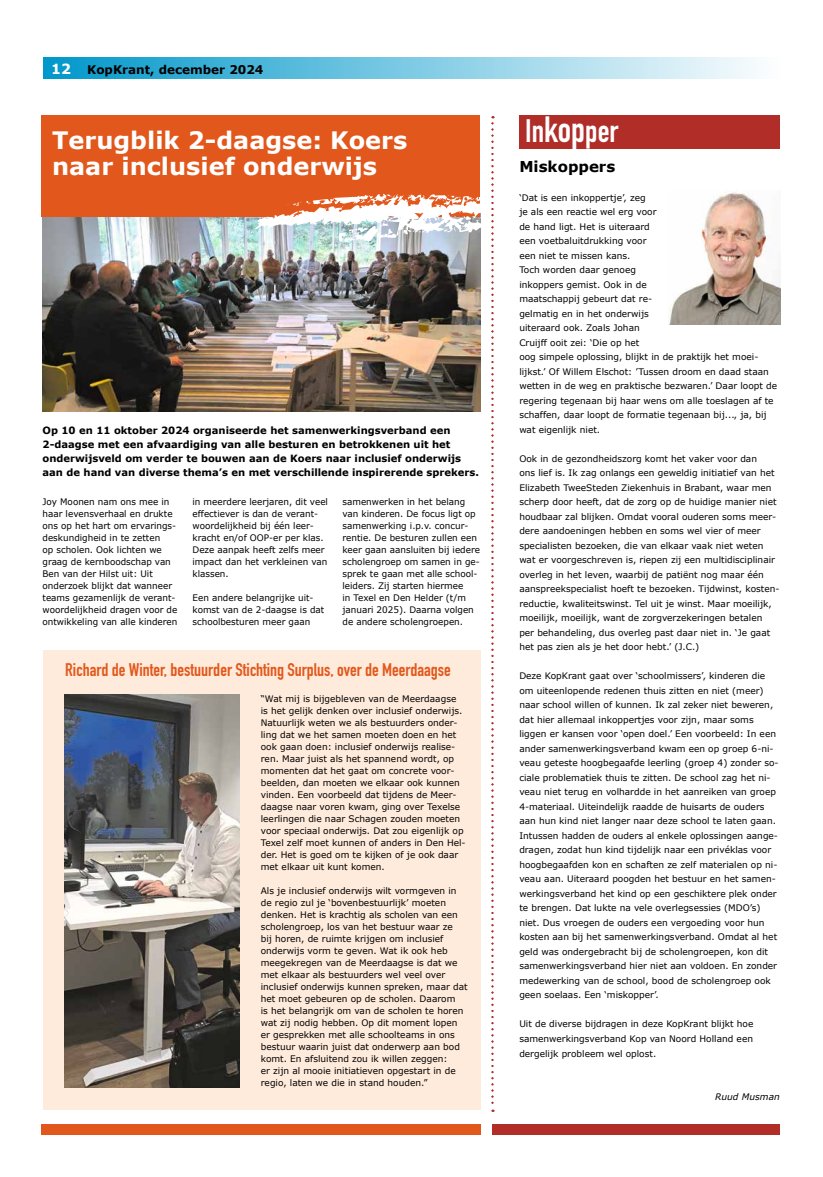
<style>
.page{position:relative;width:823px;height:1177px;background:#fff}
.page>*{position:absolute;margin:0;border:0;box-sizing:border-box;transform-origin:0 0}
.t1{font:700 32px "DIN Condensed";color:#fff}
.t2{font:700 24px/26px "Verdana";color:#fff}
.t3{font:700 18px "DIN Condensed";color:#e2581c}
.t4{font:700 15px "Verdana";color:#000}
.t5{font:700 12px "Verdana";color:#000}
.t6{font:700 10px/14px "Verdana";color:#000}
.t7{font:9px/12px "Verdana";color:#000}
.t8{font:italic 9px "Verdana";letter-spacing:.005em;color:#000}
.s1{font-size:14px;color:#fff}
.s2{font-size:36px}
</style>
<div class="page">
<img style="left:43px;top:217px;width:211px;height:194px">
<div style="left:43px;top:650px;width:437px;height:459px;background:#ffebdb"></div>
<div style="left:43px;top:57px;width:737px;height:22px;background:linear-gradient(to right,#0097ca,#fdfefe)"></div>
<div style="left:519px;top:116px;width:260px;height:33px;background:#b02d28"></div>
<img style="left:668px;top:192px;width:112px;height:133px">
<div style="left:492px;top:1123px;width:288px;height:11px;background:#b02d28"></div>
<div style="left:41px;top:115px;width:439px;height:102px;background:#e2581c"></div>
<div style="left:41px;top:1123px;width:439px;height:11px;background:#e2581c"></div>
<img style="left:64px;top:694px;width:176px;height:393px">
<svg style="left:254px;top:116px;width:239px;height:995px"></svg>
<h3 class="t5" style="left:51px;top:62px;width:214px"><span class="s1">12</span> KopKrant, december 2024</h3>
<h2 class="t2" style="left:52px;top:127px;width:356px">Terugblik 2-daagse: Koers naar inclusief onderwijs</h2>
<p class="t6" style="left:43px;top:424px;width:437px">Op 10 en 11 oktober 2024 organiseerde het samenwerkingsverband een 2-daagse met een afvaardiging van alle besturen en betrokkenen uit het onderwijsveld om verder te bouwen aan de Koers naar inclusief onderwijs aan de hand van diverse thema’s en met verschillende inspirerende sprekers.</p>
<p class="t7" style="left:192px;top:496px;width:137px">in meerdere leerjaren, dit veel effectiever is dan de verant&shy;woordelijkheid bij één leer&shy;kracht en/of OOP-er per klas.<br>Deze aanpak heeft zelfs meer impact dan het verkleinen van klassen.</p>
<p class="t7" style="left:192px;top:592px;width:133px">Een andere belangrijke uit&shy;komst van de 2-daagse is dat schoolbesturen meer gaan</p>
<p class="t7" style="left:342px;top:496px;width:139px">samenwerken in het belang van kinderen. De focus ligt op samenwerking i.p.v. concur&shy;rentie. De besturen zullen een keer gaan aansluiten bij iedere scholengroep om samen in ge&shy;sprek te gaan met alle school&shy;leiders. Zij starten hiermee<br>in Texel en Den Helder (t/m januari 2025). Daarna volgen de andere scholengroepen.</p>
<p class="t7" style="left:43px;top:496px;width:136px">Joy Moonen nam ons mee in haar levensverhaal en drukte ons op het hart om ervarings&shy;deskundigheid in te zetten<br>op scholen. Ook lichten we graag de kernboodschap van<br>Ben van der Hilst uit: Uit onderzoek blijkt dat wanneer teams gezamenlijk de verant&shy;woordelijkheid dragen voor de ontwikkeling van alle kinderen</p>
<h3 class="t3" style="left:65px;top:658px;width:387px">Richard de Winter, bestuurder Stichting Surplus, over de Meerdaagse</h3>
<p class="t7" style="left:261px;top:692px;width:206px">“Wat mij is bijgebleven van de Meerdaagse is het gelijk denken over inclusief onderwijs.<br>Natuurlijk weten we als bestuurders onder&shy;ling dat we het samen moeten doen en het ook gaan doen: inclusief onderwijs realise&shy;ren. Maar juist als het spannend wordt, op momenten dat het gaat om concrete voor&shy;beelden, dan moeten we elkaar ook kunnen vinden. Een voorbeeld dat tijdens de Meer&shy;daagse naar voren kwam, ging over Texelse leerlingen die naar Schagen zouden moeten voor speciaal onderwijs. Dat zou eigenlijk op Texel zelf moet kunnen of anders in Den Hel&shy;der. Het is goed om te kijken of je ook daar met elkaar uit kunt komen.</p>
<p class="t7" style="left:261px;top:884px;width:208px">Als je inclusief onderwijs wilt vormgeven in de regio zul je ‘bovenbestuurlijk’ moeten denken. Het is krachtig als scholen van een scholengroep, los van het bestuur waar ze<br>bij horen, de ruimte krijgen om inclusief onderwijs vorm te geven. Wat ik ook heb meegekregen van de Meerdaagse is dat we met elkaar als bestuurders wel veel over inclusief onderwijs kunnen spreken, maar dat het moet gebeuren op de scholen. Daarom<br>is het belangrijk om van de scholen te horen wat zij nodig hebben. Op dit moment lopen er gesprekken met alle schoolteams in ons bestuur waarin juist dat onderwerp aan bod komt. En afsluitend zou ik willen zeggen:<br>er zijn al mooie initiatieven opgestart in de regio, laten we die in stand houden.”</p>
<h1 class="t1" style="left:525px;top:109px;width:95px">In<span class="s2">kop</span>per</h1>
<h3 class="t4" style="left:519px;top:157px;width:97px">Miskoppers</h3>
<p class="t7" style="left:519px;top:190px;width:259px;line-height:14.5px">‘Dat is een inkoppertje’, zeg<br>je als een reactie wel erg voor<br>de hand ligt. Het is uiteraard<br>een voetbaluitdrukking voor<br>een niet te missen kans.<br>Toch worden daar genoeg<br>inkoppers gemist. Ook in de<br>maatschappij gebeurt dat re-<br>gelmatig en in het onderwijs<br>uiteraard ook. Zoals Johan<br>Cruijff ooit zei: ‘Die op het<br>oog simpele oplossing, blijkt in de praktijk het moei&shy;lijkst.’ Of Willem Elschot: ’Tussen droom en daad staan wetten in de weg en praktische bezwaren.’ Daar loopt de regering tegenaan bij haar wens om alle toeslagen af te schaffen, daar loopt de formatie tegenaan bij..., ja, bij wat eigenlijk niet.</p>
<p class="t7" style="left:519px;top:451px;width:261px;line-height:14.5px">Ook in de gezondheidszorg komt het vaker voor dan<br>ons lief is. Ik zag onlangs een geweldig initiatief van het Elizabeth TweeSteden Ziekenhuis in Brabant, waar men scherp door heeft, dat de zorg op de huidige manier niet houdbaar zal blijken. Omdat vooral ouderen soms meer&shy;dere aandoeningen hebben en soms wel vier of meer specialisten bezoeken, die van elkaar vaak niet weten wat er voorgeschreven is, riepen zij een multidisciplinair overleg in het leven, waarbij de patiënt nog maar één aanspreekspecialist hoeft te bezoeken. Tijdwinst, kosten&shy;reductie, kwaliteitswinst. Tel uit je winst. Maar moeilijk, moeilijk, moeilijk, want de zorgverzekeringen betalen per behandeling, dus overleg past daar niet in. ‘Je gaat het pas zien als je het door hebt.’ (J.C.)</p>
<p class="t7" style="left:519px;top:669px;width:261px;line-height:14.5px">Deze KopKrant gaat over ‘schoolmissers’, kinderen die om uiteenlopende redenen thuis zitten en niet (meer) naar school willen of kunnen. Ik zal zeker niet beweren, dat hier allemaal inkoppertjes voor zijn, maar soms liggen er kansen voor ‘open doel.’ Een voorbeeld: In een ander samenwerkingsverband kwam een op groep 6-ni&shy;veau geteste hoogbegaafde leerling (groep 4) zonder so&shy;ciale problematiek thuis te zitten. De school zag het ni&shy;veau niet terug en volhardde in het aanreiken van groep 4-materiaal. Uiteindelijk raadde de huisarts de ouders aan hun kind niet langer naar deze school te laten gaan.<br>Intussen hadden de ouders al enkele oplossingen aange&shy;dragen, zodat hun kind tijdelijk naar een privéklas voor hoogbegaafden kon en schaften ze zelf materialen op ni&shy;veau aan. Uiteraard poogden het bestuur en het samen&shy;werkingsverband het kind op een geschiktere plek onder te brengen. Dat lukte na vele overlegsessies (MDO’s) niet. Dus vroegen de ouders een vergoeding voor hun kosten aan bij het samenwerkingsverband. Omdat al het geld was ondergebracht bij de scholengroepen, kon dit samenwerkingsverband hier niet aan voldoen. En zonder medewerking van de school, bood de scholengroep ook geen soelaas. Een ‘miskopper’.</p>
<p class="t7" style="left:519px;top:1017px;width:235px;line-height:14.5px;text-align:justify">Uit de diverse bijdragen in deze KopKrant blijkt hoe samenwerkingsverband Kop van Noord Holland een dergelijk probleem wel oplost.</p>
<p class="t8" style="left:714px;top:1090px;width:66px">Ruud Musman</p>
</div>
